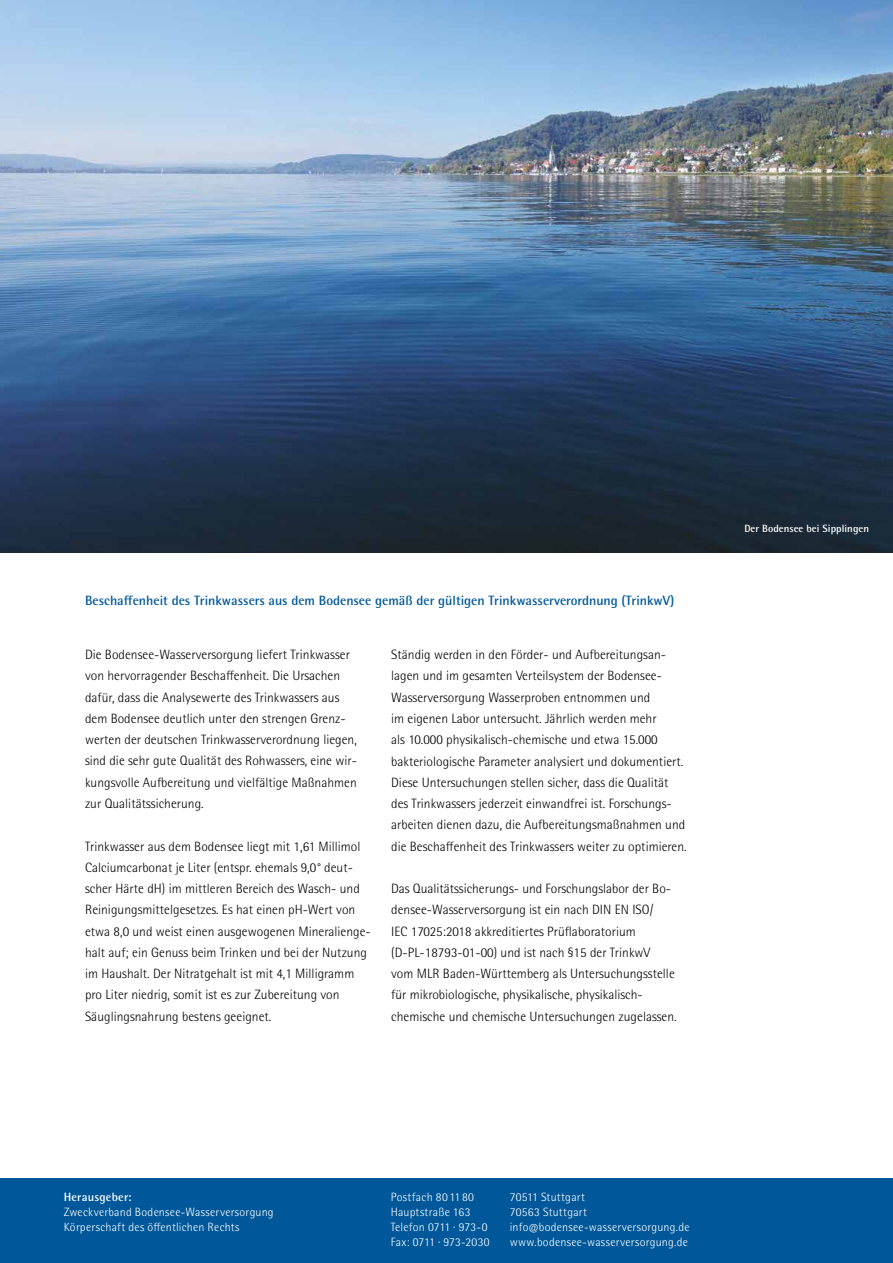
<style>
.page{position:relative;width:893px;height:1263px;background:#fff}
.page>*{position:absolute;margin:0;border:0;box-sizing:border-box;transform-origin:0 0}
.t1{font:300 13.5px/21.3px "Rotis Semi Sans Pro";color:#000}
.t2{font:700 13.5px "Rotis Semi Sans Pro";color:#00589a}
.t3{font:300 12px/15px "Rotis Semi Sans Pro";letter-spacing:.02em;color:#fff}
.t4{font:700 12px "Rotis Semi Sans Pro";letter-spacing:.02em;color:#fff}
.t5{font:700 10.5px "Rotis Semi Sans Pro";letter-spacing:.005em;color:#fff}
</style>
<div class="page">
<img style="left:0;top:0;width:893px;height:553px">
<div style="left:0;top:1179px;width:893px;height:84px;background:#00589a"></div>
<p class="t2" style="left:85px;top:592px;width:591px">Beschaffenheit des Trinkwassers aus dem Bodensee gemäß der gültigen Trinkwasserverordnung (TrinkwV)</p>
<p class="t1" style="left:85px;top:644px;width:273px">Die Bodensee-Wasserversorgung liefert Trinkwasser von hervorragender Beschaffenheit. Die Ursachen dafür, dass die Analysewerte des Trinkwassers aus dem Bodensee deutlich unter den strengen Grenz&shy;werten der deutschen Trinkwasserverordnung liegen, sind die sehr gute Qualität des Rohwassers, eine wir&shy;kungsvolle Aufbereitung und vielfältige Maßnahmen zur Qualitätssicherung.</p>
<p class="t1" style="left:85px;top:835px;width:287px">Trinkwasser aus dem Bodensee liegt mit 1,61 Millimol Calciumcarbonat je Liter (entspr. ehemals 9,0° deut&shy;scher Härte dH) im mittleren Bereich des Wasch- und Reinigungsmittelgesetzes. Es hat einen pH-Wert von etwa 8,0 und weist einen ausgewogenen Mineralienge&shy;halt auf; ein Genuss beim Trinken und bei der Nutzung im Haushalt. Der Nitratgehalt ist mit 4,1 Milligramm pro Liter niedrig, somit ist es zur Zubereitung von Säuglingsnahrung bestens geeignet.</p>
<p class="t1" style="left:391px;top:644px;width:297px">Ständig werden in den Förder- und Aufbereitungsan&shy;lagen und im gesamten Verteilsystem der Bodensee-Wasserversorgung Wasserproben entnommen und<br>im eigenen Labor untersucht. Jährlich werden mehr<br>als 10.000 physikalisch-chemische und etwa 15.000 bakteriologische Parameter analysiert und dokumentiert.<br>Diese Untersuchungen stellen sicher, dass die Qualität des Trinkwassers jederzeit einwandfrei ist. Forschungs&shy;arbeiten dienen dazu, die Aufbereitungsmaßnahmen und die Beschaffenheit des Trinkwassers weiter zu optimieren.</p>
<p class="t1" style="left:391px;top:878px;width:287px">Das Qualitätssicherungs- und Forschungslabor der Bo&shy;densee-Wasserversorgung ist ein nach DIN EN ISO/<br>IEC 17025:2018 akkreditiertes Prüflaboratorium (D-PL-18793-01-00) und ist nach §15 der TrinkwV<br>vom MLR Baden-Württemberg als Untersuchungsstelle für mikrobiologische, physikalische, physikalisch&shy;chemische und chemische Untersuchungen zugelassen.</p>
<p class="t5" style="left:744px;top:521px;width:126px">Der Bodensee bei Sipplingen</p>
<p class="t4" style="left:64px;top:1190px;width:69px">Herausgeber:</p>
<p class="t3" style="left:64px;top:1205px;width:211px">Zweckverband Bodensee-Wasserversorgung<br>Körperschaft des öffentlichen Rechts</p>
<p class="t3" style="left:391px;top:1190px;width:85px">Postfach 80 11 80</p>
<p class="t3" style="left:510px;top:1190px;width:77px">70511 Stuttgart</p>
<p class="t3" style="left:391px;top:1205px;width:81px">Hauptstraße 163</p>
<p class="t3" style="left:510px;top:1205px;width:79px">70563 Stuttgart</p>
<p class="t3" style="left:391px;top:1220px;width:98px">Telefon 0711 · 973-0</p>
<p class="t3" style="left:510px;top:1220px;width:181px">info@bodensee-wasserversorgung.de</p>
<p class="t3" style="left:391px;top:1235px;width:100px">Fax: 0711 · 973-2030</p>
<p class="t3" style="left:510px;top:1235px;width:180px">www.bodensee-wasserversorgung.de</p>
</div>
